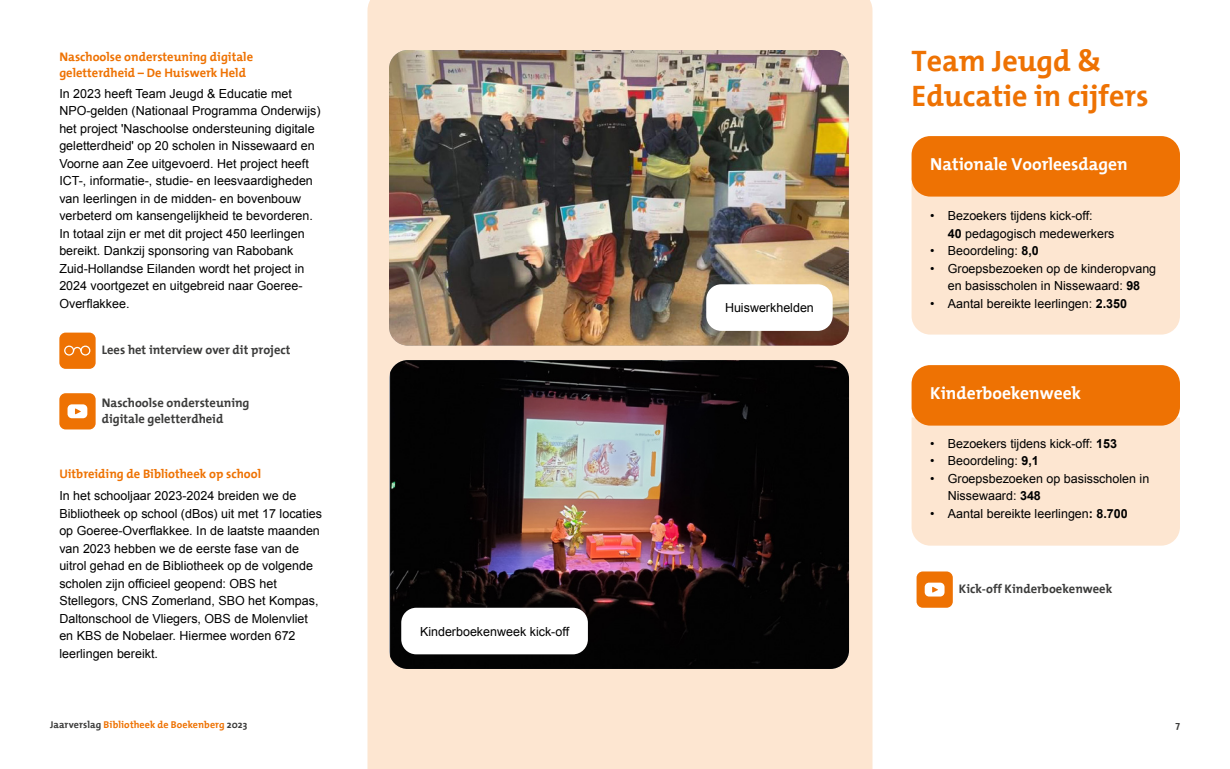
<style>
.page{position:relative;width:1230px;height:769px;background:#fff}
.page>*{position:absolute;margin:0;border:0;box-sizing:border-box;transform-origin:0 0}
.t1{font:700 30px/35px "The Mix";color:#ee7203}
.t2{font:700 17.5px "The Mix";color:#fff}
.t3{font:12.5px/17.5px "Arial";color:#000}
.t4{font:700 12.5px/16.2px "The Mix";color:#3c3c3b}
.t5{font:700 12.5px/16.2px "The Mix";color:#ee7203}
.t6{font:700 10px "The Mix";letter-spacing:.01em;color:#ee7203}
.t7{font:700 10px "The Mix";color:#3c3c3b}
.s1{font-weight:700}
.s2{color:#3c3c3b}
</style>
<div class="page">
<div style="left:368px;top:0;width:505px;height:769px;background:#fde6d1"></div>
<div style="left:912px;top:417px;width:268px;height:128px;background:#fde6d1"></div>
<div style="left:912px;top:365px;width:268px;height:60px;background:#ee7203;border-radius:19px"></div>
<img style="left:389px;top:50px;width:460px;height:295px">
<img style="left:390px;top:360px;width:459px;height:309px">
<div style="left:917px;top:571px;width:36px;height:37px;background:#ee7203;border-radius:6px"></div>
<svg style="left:925px;top:582px;width:20px;height:14px"></svg>
<div style="left:912px;top:183px;width:268px;height:151px;background:#fde6d1"></div>
<div style="left:912px;top:136px;width:268px;height:61px;background:#ee7203;border-radius:19px"></div>
<div style="left:59px;top:393px;width:37px;height:36px;background:#ee7203;border-radius:6px"></div>
<svg style="left:68px;top:404px;width:19px;height:14px"></svg>
<div style="left:59px;top:332px;width:37px;height:37px;background:#ee7203;border-radius:6px"></div>
<div style="left:64px;top:345px;width:10px;height:10px;border:1px solid #fff;border-radius:50%"></div>
<svg style="left:72px;top:346px;width:8px;height:6px"></svg>
<div style="left:80px;top:345px;width:10px;height:10px;border:1px solid #fff;border-radius:50%"></div>
<div style="left:706px;top:284px;width:127px;height:47px;background:#fff;border-radius:15px"></div>
<div style="left:401px;top:608px;width:187px;height:46px;background:#fff;border-radius:15px"></div>
<p class="t5" style="left:59px;top:48px;width:195px">Naschoolse ondersteuning digitale geletterdheid – De Huiswerk Held</p>
<p class="t3" style="left:59px;top:84px;width:263px">In 2023 heeft Team Jeugd &amp; Educatie met NPO-gelden (Nationaal Programma Onderwijs) het project 'Naschoolse ondersteuning digitale geletterdheid' op 20 scholen in Nissewaard en Voorne aan Zee uitgevoerd. Het project heeft ICT-, informatie-, studie- en leesvaardigheden van leerlingen in de midden- en bovenbouw verbeterd om kansengelijkheid te bevorderen.<br>In totaal zijn er met dit project 450 leerlingen bereikt. Dankzij sponsoring van Rabobank Zuid-Hollandse Eilanden wordt het project in 2024 voortgezet en uitgebreid naar Goeree-Overflakkee.</p>
<p class="t4" style="left:102px;top:342px;width:190px">Lees het interview over dit project</p>
<p class="t4" style="left:102px;top:394px;width:149px">Naschoolse ondersteuning digitale geletterdheid</p>
<p class="t5" style="left:59px;top:465px;width:203px">Uitbreiding de Bibliotheek op school</p>
<p class="t3" style="left:59px;top:487px;width:264px">In het schooljaar 2023-2024 breiden we de Bibliotheek op school (dBos) uit met 17 locaties op Goeree-Overflakkee. In de laatste maanden van 2023 hebben we de eerste fase van de uitrol gehad en de Bibliotheek op de volgende scholen zijn officieel geopend: OBS het Stellegors, CNS Zomerland, SBO het Kompas, Daltonschool de Vliegers, OBS de Molenvliet en KBS de Nobelaer. Hiermee worden 672 leerlingen bereikt.</p>
<p class="t3" style="left:420px;top:622px;width:151px">Kinderboekenweek kick-off</p>
<p class="t3" style="left:725px;top:299px;width:90px">Huiswerkhelden</p>
<h1 class="t1" style="left:912px;top:43px;width:239px">Team Jeugd &amp;<br>Educatie in cijfers</h1>
<h2 class="t2" style="left:930px;top:150px;width:199px">Nationale Voorleesdagen</h2>
<p class="t3" style="left:948px;top:207px;width:168px;text-indent:-18px">• Bezoekers tijdens kick-off:<br><span class="s1">40</span> pedagogisch medewerkers</p>
<p class="t3" style="left:930px;top:242px;width:110px">• Beoordeling: <span class="s1">8,0</span></p>
<p class="t3" style="left:930px;top:259px;width:227px;text-align:center">• Groepsbezoeken op de kinderopvang en basisscholen in Nissewaard: <span class="s1">98</span></p>
<p class="t3" style="left:930px;top:294px;width:198px">• Aantal bereikte leerlingen: <span class="s1">2.350</span></p>
<h2 class="t2" style="left:930px;top:379px;width:152px">Kinderboekenweek</h2>
<p class="t3" style="left:930px;top:434px;width:188px">• Bezoekers tijdens kick-off: <span class="s1">153</span></p>
<p class="t3" style="left:930px;top:452px;width:110px">• Beoordeling: <span class="s1">9,1</span></p>
<p class="t3" style="left:948px;top:469px;width:203px;text-indent:-18px">• Groepsbezoeken op basisscholen in<br>Nissewaard: <span class="s1">348</span></p>
<p class="t3" style="left:930px;top:504px;width:199px">• Aantal bereikte leerlingen<span class="s1">: 8.700</span></p>
<p class="t4" style="left:959px;top:580px;width:155px">Kick-off Kinderboekenweek</p>
<p class="t6" style="left:50px;top:716px;width:199px"><span class="s2">Jaarverslag</span> Bibliotheek de Boekenberg <span class="s2">2023</span></p>
<p class="t7" style="left:1175px;top:716px;width:6px">7</p>
</div>
